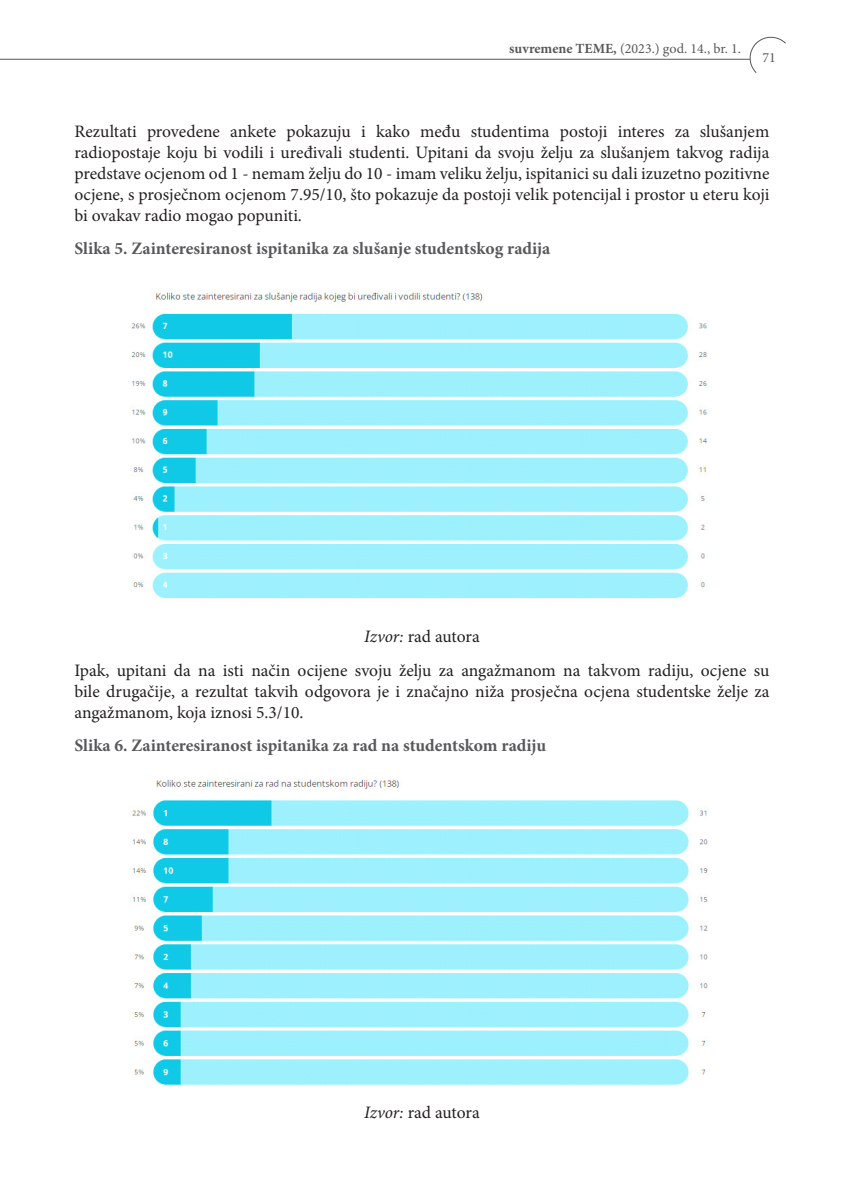
<style>
.page{position:relative;width:844px;height:1191px;background:#fff}
.page>*{position:absolute;margin:0;border:0;box-sizing:border-box;transform-origin:0 0}
.t1{font:17.5px/21px "Minion Pro";color:#231f20;text-align:justify}
.t2{font:700 17.5px "Minion Pro";color:#57585a}
.t3{font:14px "Minion Pro";color:#57585a}
.s1{font-weight:700}
.s2{font-style:italic}
</style>
<div class="page">
<svg style="left:746px;top:36px;width:40px;height:37px"></svg>
<hr style="left:0;top:59px;width:750px;height:1px;background:#57585a">
<img style="left:131px;top:291px;width:576px;height:307px">
<img style="left:132px;top:779px;width:576px;height:306px">
<p class="t3" style="left:509px;top:39px;width:233px"><span class="s1">suvremene TEME,</span> (2023.) god. 14., br. 1.</p>
<p class="t3" style="left:762px;top:48px;width:15px">71</p>
<p class="t1" style="left:74px;top:121px;width:696px">Rezultati provedene ankete pokazuju i kako među studentima postoji interes za slušanjem radiopostaje koju bi vodili i uređivali studenti. Upitani da svoju želju za slušanjem takvog radija predstave ocjenom od 1 - nemam želju do 10 - imam veliku želju, ispitanici su dali izuzetno pozitivne ocjene, s prosječnom ocjenom 7.95/10, što pokazuje da postoji velik potencijal i prostor u eteru koji bi ovakav radio mogao popuniti.</p>
<p class="t2" style="left:74px;top:236px;width:477px">Slika 5. Zainteresiranost ispitanika za slušanje studentskog radija</p>
<p class="t1" style="left:364px;top:626px;width:117px"><span class="s2">Izvor:</span> rad autora</p>
<p class="t1" style="left:74px;top:659px;width:696px">Ipak, upitani da na isti način ocijene svoju želju za angažmanom na takvom radiju, ocjene su bile drugačije, a rezultat takvih odgovora je i značajno niža prosječna ocjena studentske želje za angažmanom, koja iznosi 5.3/10.</p>
<p class="t2" style="left:74px;top:733px;width:473px">Slika 6. Zainteresiranost ispitanika za rad na studentskom radiju</p>
<p class="t1" style="left:364px;top:1102px;width:117px"><span class="s2">Izvor:</span> rad autora</p>
</div>
